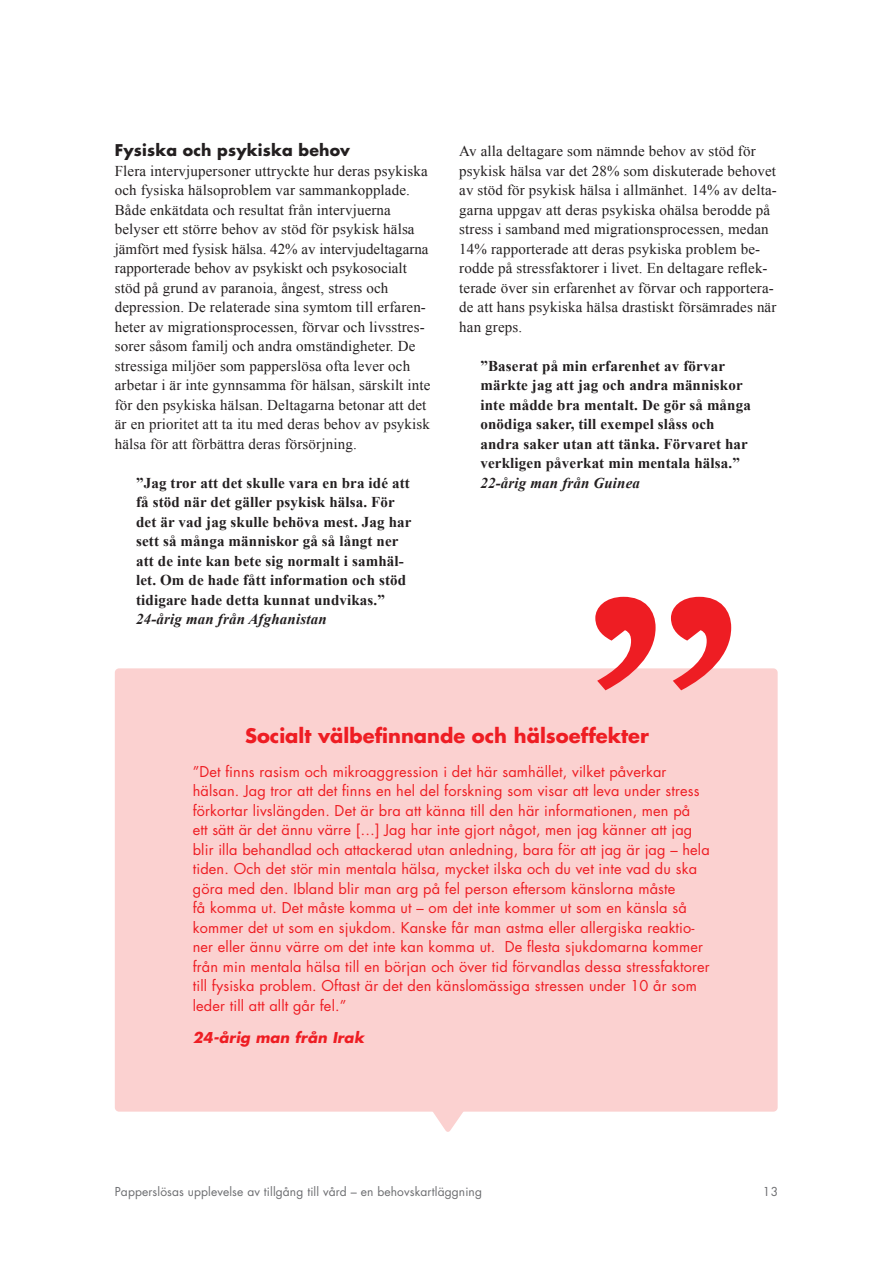
<style>
.page{position:relative;width:893px;height:1263px;background:#fff}
.page>*{position:absolute;margin:0;border:0;box-sizing:border-box;transform-origin:0 0}
.Citat___I_text{font:700 19.5px "Futura Std";color:#ee1d23}
.Rubrik_3_-_10_5_pt{font:700 15.75px "Futura Std";letter-spacing:.01em;color:#231f20}
.Bröd_NY_utan_indrag{font:15px/19.5px "Times New Roman";letter-spacing:.01em;color:#231f20}
.Bröd_citat_Times_Italic_bold_utan_linje{font:700 15px/19.5px "Times New Roman";letter-spacing:.01em;color:#231f20}
.Bröd_-_Faktaruta_röd{font:14.55px/19.5px "Futura Std";letter-spacing:.01em;color:#ee1d23}
.Bröd_-_Faktaruta_röd-2{font:italic 700 14.55px "Futura Std";letter-spacing:.01em;color:#ee1d23}
.t1{font:12px "Futura Std";letter-spacing:.01em;color:#6c6d70}
.s1{font-style:italic}
</style>
<div class="page">
<div style="left:115px;top:668px;width:663px;height:444px;background:#fbd1d0;border-radius:4px"></div>
<svg style="left:595px;top:597px;width:136px;height:93px"></svg>
<svg style="left:424px;top:1111px;width:46px;height:21px"></svg>
<p class="Rubrik_3_-_10_5_pt" style="left:115px;top:140px;width:237px">Fysiska och psykiska behov</p>
<p class="Bröd_NY_utan_indrag" style="left:115px;top:161px;width:317px">Flera intervjupersoner uttryckte hur deras psykiska och fysiska hälsoproblem var sammankopplade.<br>Både enkätdata och resultat från intervjuerna belyser ett större behov av stöd för psykisk hälsa jämfört med fysisk hälsa. 42% av intervjudeltagarna rapporterade behov av psykiskt och psykosocialt stöd på grund av paranoia, ångest, stress och depression. De relaterade sina symtom till erfaren&shy;heter av migrationsprocessen, förvar och livsstres&shy;sorer såsom familj och andra omständigheter. De stressiga miljöer som papperslösa ofta lever och arbetar i är inte gynnsamma för hälsan, särskilt inte för den psykiska hälsan. Deltagarna betonar att det är en prioritet att ta itu med deras behov av psykisk hälsa för att förbättra deras försörjning.</p>
<p class="Bröd_citat_Times_Italic_bold_utan_linje" style="left:136px;top:472px;width:277px">”Jag tror att det skulle vara en bra idé att få stöd när det gäller psykisk hälsa. För det är vad jag skulle behöva mest. Jag har sett så många människor gå så långt ner att de inte kan bete sig normalt i samhäl&shy;let. Om de hade fått information och stöd tidigare hade detta kunnat undvikas.” <span class="s1">24-årig man från Afghanistan</span></p>
<p class="Bröd_NY_utan_indrag" style="left:459px;top:141px;width:319px">Av alla deltagare som nämnde behov av stöd för psykisk hälsa var det 28% som diskuterade behovet av stöd för psykisk hälsa i allmänhet. 14% av delta&shy;garna uppgav att deras psykiska ohälsa berodde på stress i samband med migrationsprocessen, medan 14% rapporterade att deras psykiska problem be&shy;rodde på stressfaktorer i livet. En deltagare reflek&shy;terade över sin erfarenhet av förvar och rapportera&shy;de att hans psykiska hälsa drastiskt försämrades när han greps.</p>
<p class="Bröd_citat_Times_Italic_bold_utan_linje" style="left:480px;top:355px;width:272px">”Baserat på min erfarenhet av förvar märkte jag att jag och andra människor inte mådde bra mentalt. De gör så många onödiga saker, till exempel slåss och andra saker utan att tänka. Förvaret har verkligen påverkat min mentala hälsa.” <span class="s1">22-årig man från Guinea</span></p>
<p class="Citat___I_text" style="left:245px;top:722px;width:405px">Socialt välbefinnande och hälsoeffekter</p>
<p class="Bröd_-_Faktaruta_röd" style="left:193px;top:762px;width:519px">”Det finns rasism och mikroaggression i det här samhället, vilket påverkar hälsan. Jag tror att det finns en hel del forskning som visar att leva under stress förkortar livslängden. Det är bra att känna till den här informationen, men på<br>ett sätt är det ännu värre […] Jag har inte gjort något, men jag känner att jag blir illa behandlad och attackerad utan anledning, bara för att jag är jag – hela tiden. Och det stör min mentala hälsa, mycket ilska och du vet inte vad du ska göra med den. Ibland blir man arg på fel person eftersom känslorna måste<br>få komma ut. Det måste komma ut – om det inte kommer ut som en känsla så kommer det ut som en sjukdom. Kanske får man astma eller allergiska reaktio&shy;ner eller ännu värre om det inte kan komma ut. De flesta sjukdomarna kommer från min mentala hälsa till en början och över tid förvandlas dessa stressfaktorer till fysiska problem. Oftast är det den känslomässiga stressen under 10 år som leder till att allt går fel.”</p>
<p class="Bröd_-_Faktaruta_röd-2" style="left:193px;top:1028px;width:173px">24-årig man från Irak</p>
<p class="t1" style="left:115px;top:1184px;width:369px">Papperslösas upplevelse av tillgång till vård – en behovskartläggning</p>
<p class="t1" style="left:763px;top:1184px;width:17px">13</p>
</div>
